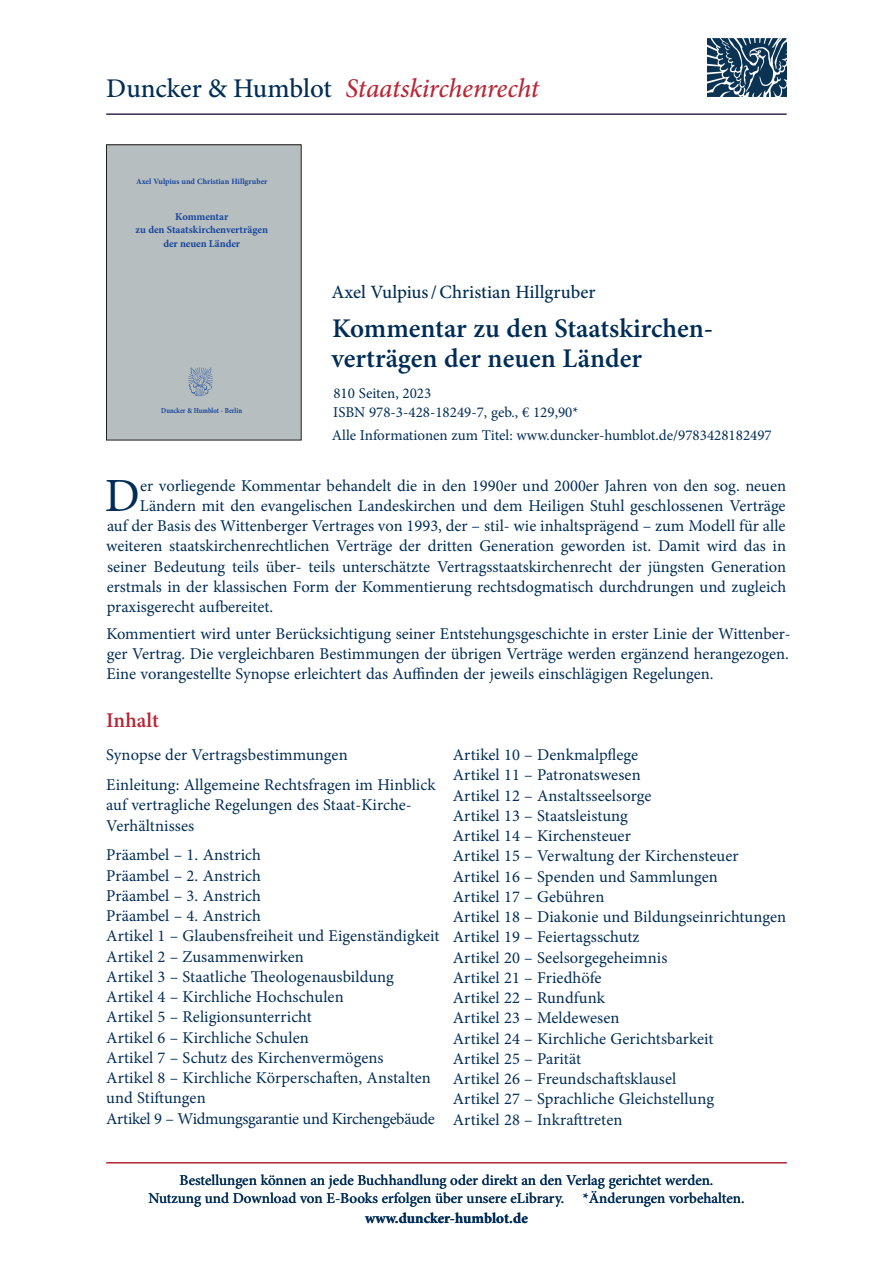
<style>
.page{position:relative;width:893px;height:1263px;background:#fff}
.page>*{position:absolute;margin:0;border:0;box-sizing:border-box;transform-origin:0 0}
.t1{font:47.7px "Minion Pro";color:#002d56}
.t2{font:600 27px/30px "Minion Pro";color:#002d56}
.t3{font:italic 500 27px "Minion Pro";letter-spacing:-.01em;color:#b72837}
.t4{font:600 21px "Minion Pro";color:#b72837}
.t5{font:500 18.75px "Minion Pro";color:#002d56}
.t6{font:16.5px/20.2px "Minion Pro";color:#002d56}
.t7{font:500 15px/18px "Minion Pro";color:#002d56;text-align:center}
.t8{font:15px/18.8px "Minion Pro";color:#002d56}
.t9{font:700 15px "Minion Pro";color:#002d56}
.t10{font:700 10.5px/13.2px "Minion Pro";letter-spacing:-.01em;color:#18469d;text-align:center}
.t11{font:700 8.1px "Minion Pro";color:#18469d}
.t12{font:700 7.65px "Minion Pro";letter-spacing:-.005em;color:#18469d;scale:.86 1}
.s1{font-style:normal;color:#002d56}
</style>
<div class="page">
<div style="left:106px;top:145px;width:195px;height:295px;background:#b7bebf"></div>
<img style="left:188px;top:367px;width:25px;height:30px">
<div style="left:106px;top:145px;width:195px;height:295px;border:1px solid #231f20"></div>
<hr style="left:106px;top:1162px;width:681px;height:1px;background:#b72837">
<img style="left:707px;top:38px;width:79px;height:59px">
<hr style="left:106px;top:114px;width:681px;height:1px;background:#002d56">
<h2 class="t3" style="left:106px;top:70px;width:434px"><span class="s1">Duncker &amp; Humblot</span> Staatskirchenrecht</h2>
<p class="t11" style="left:136px;top:176px;width:133px">Axel Vulpius und Christian Hillgruber</p>
<p class="t10" style="left:136px;top:210px;width:134px">Kommentar<br>zu den Staatskirchenverträgen der neuen Länder</p>
<p class="t12" style="left:161px;top:405px;width:96px">Duncker &amp; Humblot · Berlin</p>
<p class="t5" style="left:332px;top:280px;width:265px">Axel Vulpius/Christian Hillgruber</p>
<h2 class="t2" style="left:331px;top:313px;width:383px">Kommentar zu den Staatskirchen&shy;verträgen der neuen Länder</h2>
<p class="t8" style="left:333px;top:384px;width:247px">810 Seiten, 2023<br>ISBN 978-3-428-18249-7, geb., € 129,90*</p>
<p class="t8" style="left:332px;top:426px;width:442px">Alle Informationen zum Titel: www.duncker-humblot.de/9783428182497</p>
<h1 class="t1" style="left:105px;top:464px;width:37px">D</h1>
<p class="t6" style="left:140px;top:475px;width:647px">er vorliegende Kommentar behandelt die in den 1990er und 2000er Jahren von den sog. neuen</p>
<p class="t6" style="left:140px;top:495px;width:647px">Ländern mit den evangelischen Landeskirchen und dem Heiligen Stuhl geschlossenen Verträge</p>
<p class="t6" style="left:107px;top:516px;width:680px">auf der Basis des Wittenberger Vertrages von 1993, der – stil- wie inhaltsprägend – zum Modell für alle</p>
<p class="t6" style="left:106px;top:536px;width:681px">weiteren staatskirchenrechtlichen Verträge der dritten Generation geworden ist. Damit wird das in</p>
<p class="t6" style="left:107px;top:556px;width:680px">seiner Bedeutung teils über- teils unterschätzte Vertragsstaatskirchenrecht der jüngsten Generation</p>
<p class="t6" style="left:107px;top:576px;width:681px">erstmals in der klassischen Form der Kommentierung rechtsdogmatisch durchdrungen und zugleich</p>
<p class="t6" style="left:107px;top:597px;width:168px">praxisgerecht aufbereitet.</p>
<p class="t6" style="left:106px;top:623px;width:686px;text-align:justify">Kommentiert wird unter Berücksichtigung seiner Entstehungsgeschichte in erster Linie der Wittenber&shy;ger Vertrag. Die vergleichbaren Bestimmungen der übrigen Verträge werden ergänzend herangezogen.<br>Eine vorangestellte Synopse erleichtert das Auffinden der jeweils einschlägigen Regelungen.</p>
<p class="t4" style="left:106px;top:706px;width:54px">Inhalt</p>
<p class="t6" style="left:106px;top:740px;width:331px;line-height:29.8px">Synopse der Vertragsbestimmungen<br>Einleitung: Allgemeine Rechtsfragen im Hinblick</p>
<p class="t6" style="left:106px;top:795px;width:307px">auf vertragliche Regelungen des Staat-Kirche-<br>Verhältnisses</p>
<p class="t6" style="left:106px;top:845px;width:335px">Präambel – 1. Anstrich<br>Präambel – 2. Anstrich<br>Präambel – 3. Anstrich<br>Präambel – 4. Anstrich<br>Artikel 1 – Glaubensfreiheit und Eigenständigkeit Artikel 2 – Zusammenwirken<br>Artikel 3 – Staatliche Theologenausbildung Artikel 4 – Kirchliche Hochschulen<br>Artikel 5 – Religionsunterricht<br>Artikel 6 – Kirchliche Schulen<br>Artikel 7 – Schutz des Kirchenvermögens<br>Artikel 8 – Kirchliche Körperschaften, Anstalten und Stiftungen<br>Artikel 9 – Widmungsgarantie und Kirchengebäude</p>
<p class="t6" style="left:453px;top:745px;width:335px">Artikel 10 – Denkmalpflege<br>Artikel 11 – Patronatswesen<br>Artikel 12 – Anstaltsseelsorge<br>Artikel 13 – Staatsleistung<br>Artikel 14 – Kirchensteuer<br>Artikel 15 – Verwaltung der Kirchensteuer<br>Artikel 16 – Spenden und Sammlungen<br>Artikel 17 – Gebühren<br>Artikel 18 – Diakonie und Bildungseinrichtungen<br>Artikel 19 – Feiertagsschutz<br>Artikel 20 – Seelsorgegeheimnis<br>Artikel 21 – Friedhöfe<br>Artikel 22 – Rundfunk<br>Artikel 23 – Meldewesen<br>Artikel 24 – Kirchliche Gerichtsbarkeit<br>Artikel 25 – Parität<br>Artikel 26 – Freundschaftsklausel<br>Artikel 27 – Sprachliche Gleichstellung<br>Artikel 28 – Inkrafttreten</p>
<p class="t7" style="left:148px;top:1171px;width:598px">Bestellungen können an jede Buchhandlung oder direkt an den Verlag gerichtet werden.<br>Nutzung und Download von E-Books erfolgen über unsere eLibrary. *Änderungen vorbehalten.</p>
<p class="t9" style="left:365px;top:1207px;width:164px">www.duncker-humblot.de</p>
</div>
